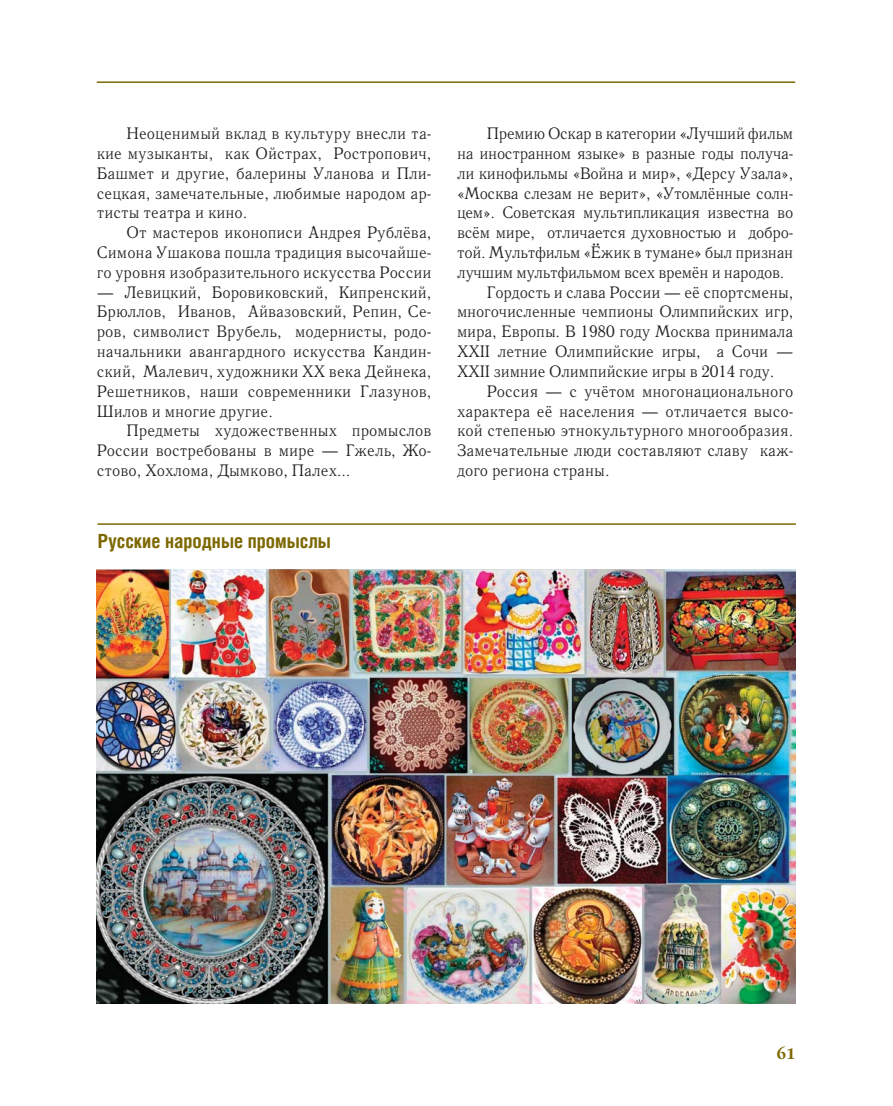
<style>
.page{position:relative;width:893px;height:1106px;background:#fff}
.page>*{position:absolute;margin:0;border:0;box-sizing:border-box;transform-origin:0 0}
.t1{font:700 19.5px "Helios Cond C";color:#7d6800}
.t2{font:16.5px/19.8px "Quant Antiqua C";letter-spacing:-.01em;color:#231f20;text-align:justify}
.t3{font:700 15px "Garamond C";color:#7d6800}
</style>
<div class="page">
<img style="left:97px;top:569px;width:698px;height:434px">
<hr style="left:97px;top:81px;width:698px;height:2px;background:#7d6800">
<hr style="left:98px;top:523px;width:698px;height:2px;background:#7d6800">
<p class="t2" style="left:97px;top:125px;width:336px;text-indent:30px">Неоценимый вклад в культуру внесли та&shy;кие музыканты, как Ойстрах, Ростропович, Башмет и другие, балерины Уланова и Пли&shy;сецкая, замечательные, любимые народом ар&shy;тисты театра и кино.</p>
<p class="t2" style="left:97px;top:224px;width:336px;text-indent:30px">От мастеров иконописи Андрея Рублёва, Симона Ушакова пошла традиция высочайше&shy;го уровня изобразительного искусства России</p>
<p class="t2" style="left:97px;top:283px;width:336px">— Левицкий, Боровиковский, Кипренский, Брюллов, Иванов, Айвазовский, Репин, Се&shy;ров, символист Врубель, модернисты, родо&shy;начальники авангардного искусства Кандин&shy;ский, Малевич, художники XX века Дейнека, Решетников, наши современники Глазунов, Шилов и многие другие.</p>
<p class="t2" style="left:97px;top:422px;width:336px;text-indent:30px">Предметы художественных промыслов России востребованы в мире — Гжель, Жо&shy;стово, Хохлома, Дымково, Палех…</p>
<p class="t1" style="left:98px;top:533px;width:235px">Русские народные промыслы</p>
<p class="t2" style="left:487px;top:125px;width:308px">Премию Оскар в категории «Лучший фильм</p>
<p class="t2" style="left:457px;top:144px;width:338px">на иностранном языке» в разные годы получа-</p>
<p class="t2" style="left:457px;top:164px;width:338px">ли кинофильмы «Война и мир», «Дерсу Узала»,</p>
<p class="t2" style="left:457px;top:184px;width:338px">«Москва слезам не верит», «Утомлённые солн-</p>
<p class="t2" style="left:457px;top:204px;width:338px">цем». Советская мультипликация известна во</p>
<p class="t2" style="left:457px;top:224px;width:338px">всём мире, отличается духовностью и добро-</p>
<p class="t2" style="left:457px;top:243px;width:338px">той. Мультфильм «Ёжик в тумане» был признан</p>
<p class="t2" style="left:457px;top:263px;width:329px">лучшим мультфильмом всех времён и народов.</p>
<p class="t2" style="left:487px;top:283px;width:308px">Гордость и слава России — её спортсмены,</p>
<p class="t2" style="left:457px;top:303px;width:338px">многочисленные чемпионы Олимпийских игр,</p>
<p class="t2" style="left:457px;top:323px;width:338px">мира, Европы. В 1980 году Москва принимала</p>
<p class="t2" style="left:457px;top:342px;width:338px">XXII летние Олимпийские игры, а Сочи —</p>
<p class="t2" style="left:457px;top:362px;width:319px">XXII зимние Олимпийские игры в 2014 году.</p>
<p class="t2" style="left:487px;top:382px;width:308px">Россия — с учётом многонационального</p>
<p class="t2" style="left:457px;top:402px;width:338px">характера её населения — отличается высо-</p>
<p class="t2" style="left:457px;top:422px;width:338px">кой степенью этнокультурного многообразия.</p>
<p class="t2" style="left:457px;top:441px;width:338px">Замечательные люди составляют славу каж-</p>
<p class="t2" style="left:457px;top:461px;width:154px">дого региона страны.</p>
<p class="t3" style="left:777px;top:1046px;width:20px">61</p>
</div>
